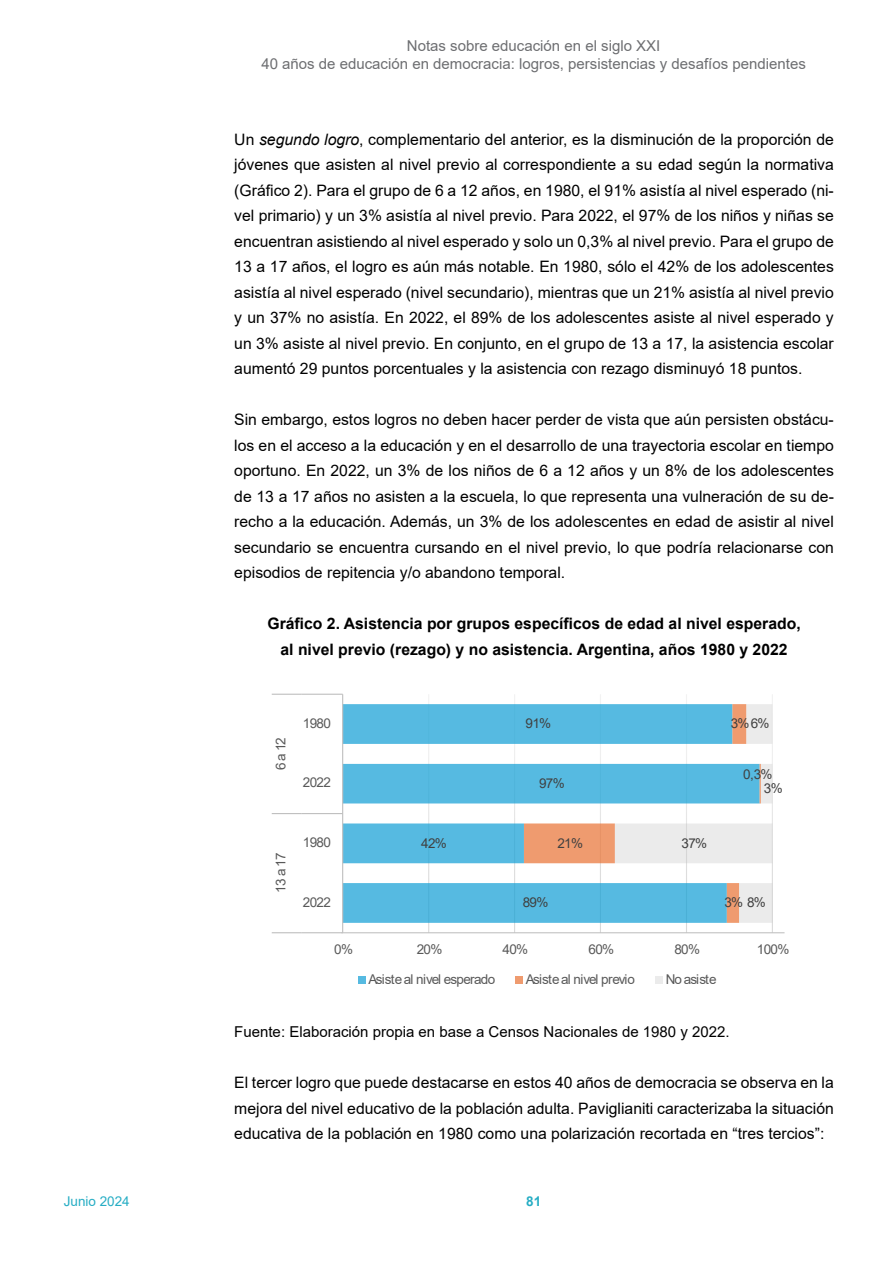
<style>
.page{position:relative;width:893px;height:1263px;background:#fff}
.page>*{position:absolute;margin:0;border:0;box-sizing:border-box;transform-origin:0 0}
.t1{font:15.75px/25.5px "Arial";color:#000;text-align:justify}
.t2{font:700 15.75px/25.5px "Arial";color:#000;text-align:center}
.t3{font:15px/18px "Arial";color:#6d6e71;text-align:center}
.t4{font:15px "Arial";color:#000}
.t5{font:13.5px "Arial";letter-spacing:-.05em;color:#595959}
.t6{font:13.5px "Arial";letter-spacing:-.05em;color:#404040}
.t7{font:13.5px "Arial";color:#26adc4}
.t8{font:700 13.5px "Arial";color:#26adc4}
.s1{font-style:italic}
</style>
<div class="page">
<svg style="left:271px;top:693px;width:514px;height:291px"></svg>
<hr style="left:341px;top:932px;width:443px;height:1px;background:#bfbfbf">
<p class="t3" style="left:261px;top:37px;width:546px">Notas sobre educación en el siglo XXI<br>40 años de educación en democracia: logros, persistencias y desafíos pendientes</p>
<p class="t1" style="left:234px;top:126px;width:601px">Un <span class="s1">segundo logro</span>, complementario del anterior, es la disminución de la proporción de jóvenes que asisten al nivel previo al correspondiente a su edad según la normativa (Gráfico 2). Para el grupo de 6 a 12 años, en 1980, el 91% asistía al nivel esperado (ni&shy;vel primario) y un 3% asistía al nivel previo. Para 2022, el 97% de los niños y niñas se encuentran asistiendo al nivel esperado y solo un 0,3% al nivel previo. Para el grupo de 13 a 17 años, el logro es aún más notable. En 1980, sólo el 42% de los adolescentes asistía al nivel esperado (nivel secundario), mientras que un 21% asistía al nivel previo y un 37% no asistía. En 2022, el 89% de los adolescentes asiste al nivel esperado y un 3% asiste al nivel previo. En conjunto, en el grupo de 13 a 17, la asistencia escolar aumentó 29 puntos porcentuales y la asistencia con rezago disminuyó 18 puntos.</p>
<p class="t1" style="left:234px;top:407px;width:601px">Sin embargo, estos logros no deben hacer perder de vista que aún persisten obstácu&shy;los en el acceso a la educación y en el desarrollo de una trayectoria escolar en tiempo oportuno. En 2022, un 3% de los niños de 6 a 12 años y un 8% de los adolescentes de 13 a 17 años no asisten a la escuela, lo que representa una vulneración de su de&shy;recho a la educación. Además, un 3% de los adolescentes en edad de asistir al nivel secundario se encuentra cursando en el nivel previo, lo que podría relacionarse con episodios de repitencia y/o abandono temporal.</p>
<p class="t2" style="left:267px;top:611px;width:535px">Gráfico 2. Asistencia por grupos específicos de edad al nivel esperado, al nivel previo (rezago) y no asistencia. Argentina, años 1980 y 2022</p>
<p class="t5" style="left:271px;top:770px;width:34px;rotate:-90deg">6 a 12</p>
<p class="t5" style="left:303px;top:714px;width:30px">1980</p>
<p class="t5" style="left:303px;top:773px;width:30px">2022</p>
<p class="t6" style="left:526px;top:714px;width:27px">91%</p>
<p class="t6" style="left:539px;top:774px;width:27px">97%</p>
<p class="t6" style="left:731px;top:714px;width:40px">3%6%</p>
<p class="t6" style="left:743px;top:765px;width:31px">0,3%</p>
<p class="t6" style="left:764px;top:778px;width:20px">3%</p>
<p class="t5" style="left:271px;top:893px;width:41px;rotate:-90deg">13 a 17</p>
<p class="t5" style="left:303px;top:833px;width:30px">1980</p>
<p class="t5" style="left:303px;top:892px;width:30px">2022</p>
<p class="t6" style="left:421px;top:834px;width:27px">42%</p>
<p class="t6" style="left:557px;top:834px;width:27px">21%</p>
<p class="t6" style="left:523px;top:893px;width:27px">89%</p>
<p class="t6" style="left:682px;top:834px;width:27px">37%</p>
<p class="t6" style="left:724px;top:893px;width:43px">3% 8%</p>
<p class="t5" style="left:334px;top:940px;width:20px">0%</p>
<p class="t5" style="left:417px;top:940px;width:27px">20%</p>
<p class="t5" style="left:503px;top:940px;width:27px">40%</p>
<p class="t5" style="left:588px;top:940px;width:27px">60%</p>
<p class="t5" style="left:674px;top:940px;width:27px">80%</p>
<p class="t5" style="left:757px;top:940px;width:34px">100%</p>
<p class="t5" style="left:369px;top:970px;width:128px">Asiste al nivel esperado</p>
<p class="t5" style="left:526px;top:970px;width:111px">Asiste al nivel previo</p>
<p class="t5" style="left:666px;top:970px;width:53px">No asiste</p>
<p class="t4" style="left:234px;top:1021px;width:497px">Fuente: Elaboración propia en base a Censos Nacionales de 1980 y 2022.</p>
<p class="t1" style="left:234px;top:1070px;width:601px">El tercer logro que puede destacarse en estos 40 años de democracia se observa en la mejora del nivel educativo de la población adulta. Paviglianiti caracterizaba la situación educativa de la población en 1980 como una polarización recortada en “tres tercios”:</p>
<p class="t7" style="left:64px;top:1192px;width:68px">Junio 2024</p>
<p class="t8" style="left:526px;top:1192px;width:17px">81</p>
</div>
